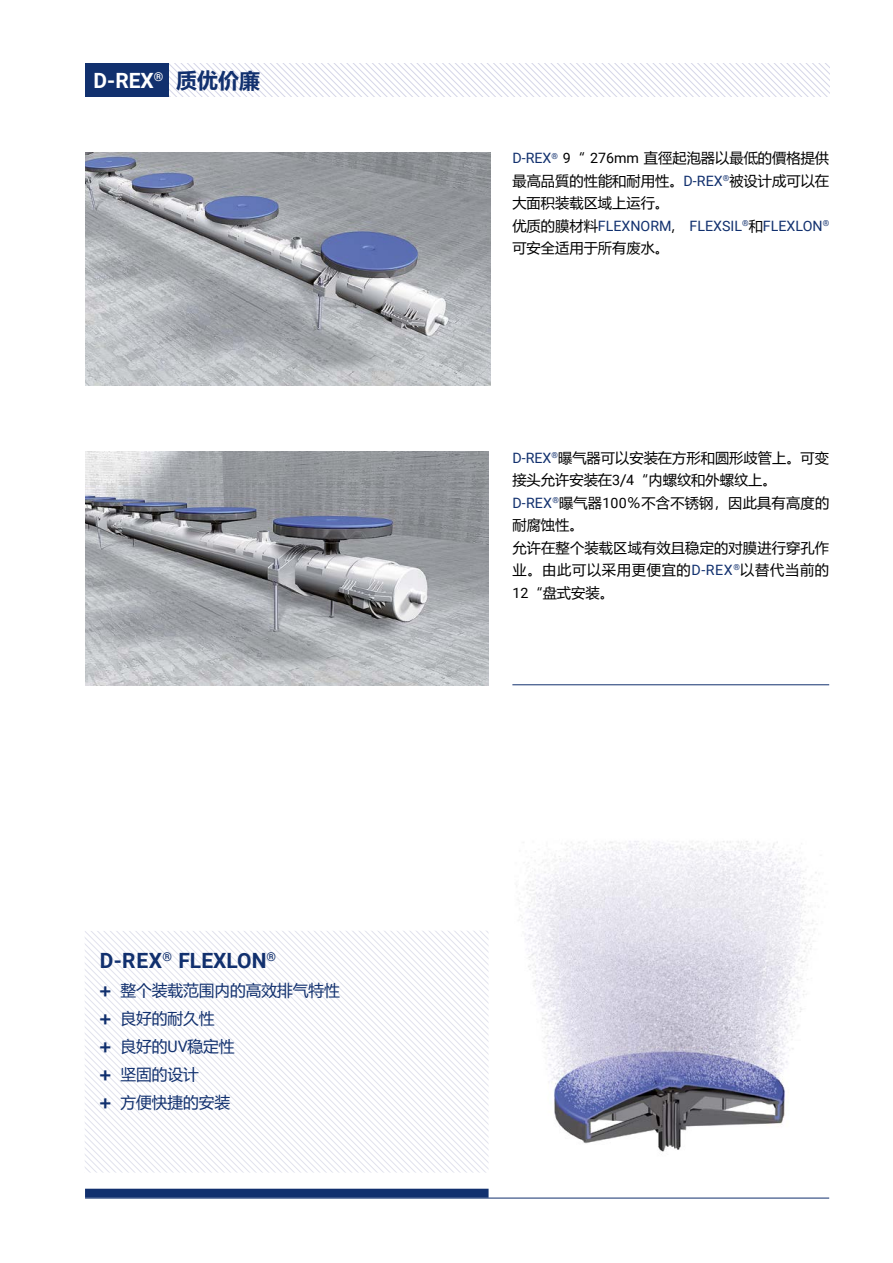
<style>
.page{position:relative;width:893px;height:1263px;background:#fff}
.page>*{position:absolute;margin:0;border:0;box-sizing:border-box;transform-origin:0 0}
.t1{font:700 21px "Roboto";color:#11306e}
.t2{font:700 21px "Roboto";color:#fff}
.t3{font:15.75px/28px "Microsoft Ya Hei";letter-spacing:-.005em;color:#11306e}
.t4{font:14.25px/22.5px "Microsoft Ya Hei";color:#000;text-align:justify}
.t5{font:14.25px "Roboto";color:#11306e}
.s1{font-family:"Microsoft Ya Hei";color:#11306e}
.s2{font-family:"Officina Serif ITC";font-weight:700;font-size:22.5px}
.s3{font-family:"Roboto"}
.s4{font-family:"Roboto";color:#11306e}
.s5{font-family:"Microsoft Ya Hei";color:#000}
</style>
<div class="page">
<svg style="left:144px;top:931px;width:7px;height:241px"></svg>
<svg style="left:163px;top:931px;width:7px;height:241px"></svg>
<svg style="left:182px;top:931px;width:7px;height:241px"></svg>
<svg style="left:189px;top:931px;width:6px;height:241px"></svg>
<svg style="left:195px;top:931px;width:7px;height:241px"></svg>
<svg style="left:202px;top:931px;width:6px;height:241px"></svg>
<svg style="left:208px;top:931px;width:6px;height:241px"></svg>
<svg style="left:214px;top:931px;width:7px;height:241px"></svg>
<svg style="left:221px;top:931px;width:6px;height:241px"></svg>
<svg style="left:227px;top:931px;width:6px;height:241px"></svg>
<svg style="left:233px;top:931px;width:7px;height:241px"></svg>
<svg style="left:240px;top:931px;width:6px;height:241px"></svg>
<svg style="left:246px;top:931px;width:7px;height:241px"></svg>
<svg style="left:253px;top:931px;width:6px;height:241px"></svg>
<svg style="left:259px;top:931px;width:6px;height:241px"></svg>
<svg style="left:265px;top:931px;width:7px;height:241px"></svg>
<svg style="left:272px;top:931px;width:6px;height:241px"></svg>
<svg style="left:278px;top:931px;width:6px;height:241px"></svg>
<svg style="left:284px;top:931px;width:7px;height:241px"></svg>
<svg style="left:291px;top:931px;width:6px;height:241px"></svg>
<svg style="left:297px;top:931px;width:7px;height:241px"></svg>
<svg style="left:304px;top:931px;width:185px;height:241px"></svg>
<img style="left:85px;top:152px;width:405px;height:234px">
<img style="left:85px;top:451px;width:404px;height:234px">
<hr style="left:85px;top:1198px;width:744px;height:1px;background:#11306e">
<div style="left:85px;top:1189px;width:404px;height:9px;background:#11306e"></div>
<hr style="left:512px;top:684px;width:317px;height:1px;background:#11306e">
<svg style="left:168px;top:64px;width:661px;height:33px"></svg>
<div style="left:85px;top:64px;width:83px;height:33px;background:#11306e"></div>
<img style="left:520px;top:841px;width:297px;height:311px">
<h1 class="t2" style="left:94px;top:66px;width:168px">D-REX<sup>®</sup> <span class="s1">质优价廉</span></h1>
<h1 class="t1" style="left:100px;top:946px;width:178px">D-REX<sup>®</sup> FLEXLON<sup>®</sup></h1>
<p class="t3" style="left:99px;top:976px;width:242px"><span class="s2">+</span> 整个装载范围内的高效排气特性<span class="s2">+</span> 良好的耐久性<br><span class="s2">+</span> 良好的<span class="s3">UV</span>稳定性<br><span class="s2">+</span> 坚固的设计<br><span class="s2">+</span> 方便快捷的安装</p>
<p class="t4" style="left:512px;top:147px;width:318px"><span class="s4">D-REX</span><sup>®</sup> <span class="s3">9</span>“ <span class="s3">276mm</span> 直徑起泡器以最低的價格提供最高品質的性能和耐用性。<span class="s4">D-REX</span><sup>®</sup>被设计成可以在大面积装载区域上运行。</p>
<p class="t5" style="left:512px;top:216px;width:318px"><span class="s5">优质的膜材料</span>FLEXNORM<span class="s5">,</span> FLEXSIL<sup>®</sup><span class="s5">和</span>FLEXLON<sup>®</sup></p>
<p class="t4" style="left:512px;top:237px;width:158px">可安全适用于所有废水。</p>
<p class="t4" style="left:512px;top:446px;width:318px;text-align:left"><span class="s4">D-REX</span><sup>®</sup>曝气器可以安装在方形和圆形歧管上。可变接头允许安装在<span class="s3">3</span>/<span class="s3">4</span>“内螺纹和外螺纹上。<br><span class="s4">D-REX</span><sup>®</sup>曝气器<span class="s3">100</span>％不含不锈钢，因此具有高度的耐腐蚀性。<br>允许在整个装载区域有效且稳定的对膜进行穿孔作业。由此可以采用更便宜的<span class="s4">D-REX</span><sup>®</sup>以替代当前的<br><span class="s3">12</span>“盘式安装。</p>
</div>
